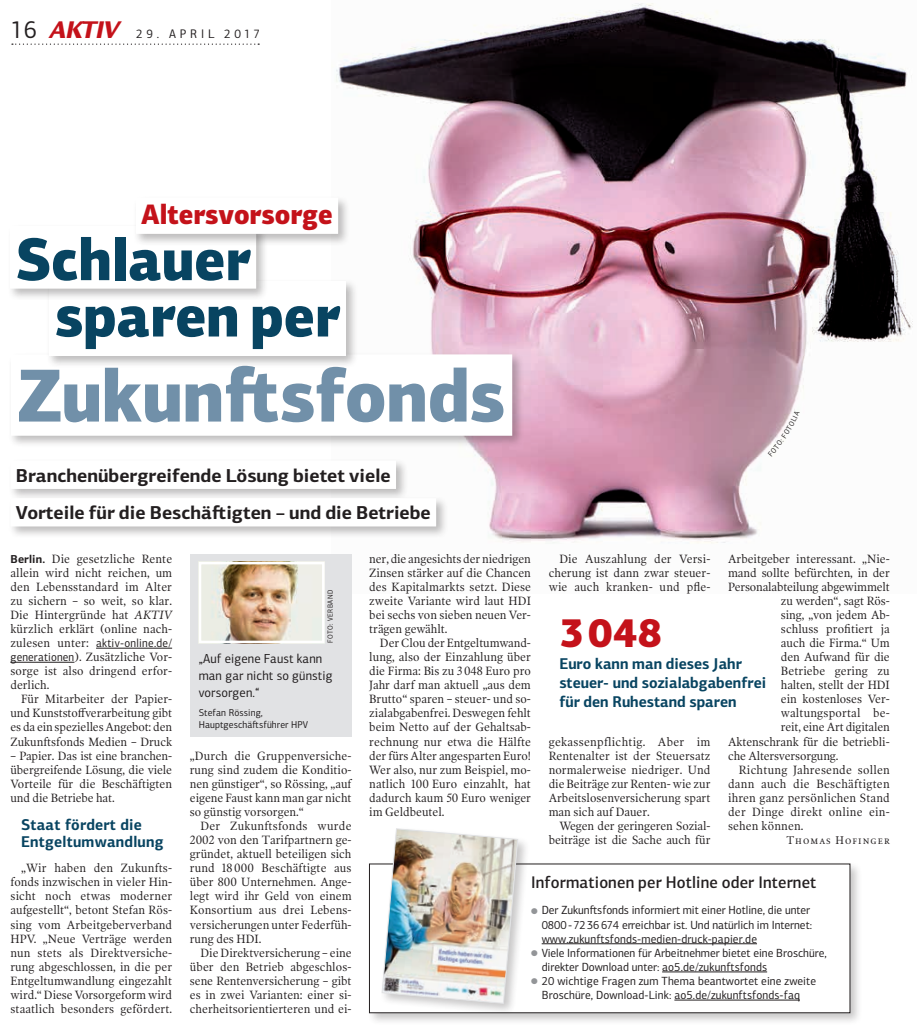
<style>
.page{position:relative;width:917px;height:1027px;background:#fff}
.page>*{position:absolute;margin:0;border:0;box-sizing:border-box;transform-origin:0 0}
.t1{font:900 75px "PF Centro Sans Pro";color:#7190a9;scale:.9 1}
.t2{font:900 60px "PF Centro Sans Pro";color:#084461;scale:.9 1}
.t3{font:900 41.25px "PF Centro Sans Pro";color:#c4121a;scale:.95 1}
.t4{font:900 28.12px "PF Centro Sans Pro";color:#c4121a;scale:.9 1}
.t5{font:700 18.75px/37.5px "PF Centro Sans Pro";color:#231f20}
.t6{font:500 16.88px "PF Centro Sans Pro";letter-spacing:.01em;color:#231f20;scale:.95 1}
.t7{font:700 15.62px/18.8px "PF Centro Sans Pro";color:#084461;scale:.95 1}
.t8{font:13.12px/16.9px "PF Centro Sans Pro";letter-spacing:.01em;color:#231f20;scale:.95 1}
.t9{font:12.5px "PF Centro Sans Pro";letter-spacing:.31em;color:#231f20;scale:.95 1}
.t10{font:12.12px/14.1px "Poynter OS Text One";color:#231f20;text-align:justify;scale:.93 1}
.t11{font:12.12px "Poynter OS Text One";letter-spacing:.025em;color:#231f20;scale:.93 1}
.t12{font:12.12px "Poynter OS Text One";letter-spacing:.02em;color:#231f20;scale:.93 1}
.t13{font:11.88px/14px "PF Centro Sans Pro";color:#231f20;scale:.95 1}
.t14{font:11.88px "PF Centro Sans Pro";letter-spacing:.025em;color:#231f20;scale:.93 1}
.t15{font:11.25px "Poynter OS Text One";letter-spacing:.1em;color:#231f20;scale:.93 1}
.t16{font:10px/11.9px "PF Centro Sans Pro";letter-spacing:.01em;color:#231f20;scale:.95 1}
.t17{font:7.5px "PF Centro Sans Pro";letter-spacing:.06em;color:#231f20;scale:.9 1}
.s1{font-size:25px}
.s2{font-family:"Legacy Sans ITC Std";font-weight:900;font-style:italic;font-size:26.25px;color:#c4121a}
.s3{font-family:"PF Centro Sans Pro";font-weight:700;font-size:11.5px}
.s4{font-style:italic}
.s5{font-family:"Poynter OS Text One";font-size:12.12px}
.s6{font-family:"PF Centro Sans Pro";font-size:11.88px}
.s7{color:#939598}
</style>
<div class="page">
<img style="left:336px;top:3px;width:577px;height:590px">
<svg style="left:12px;top:44px;width:247px;height:1px"></svg>
<hr style="left:96px;top:647px;width:76px;height:1px;background:#231f20">
<hr style="left:10px;top:661px;width:64px;height:1px;background:#231f20">
<div style="left:8px;top:457px;width:441px;height:81px;background:#231f20;opacity:.3"></div>
<div style="left:10px;top:460px;width:386px;height:28px;background:#fff"></div>
<div style="left:10px;top:498px;width:426px;height:28px;background:#fff"></div>
<div style="left:8px;top:351px;width:517px;height:97px;background:#231f20;opacity:.3"></div>
<div style="left:11px;top:354px;width:501px;height:81px;background:#fff"></div>
<div style="left:190px;top:553px;width:161px;height:183px;background:#e1e2e4"></div>
<img style="left:202px;top:564px;width:119px;height:76px">
<div style="left:199px;top:561px;width:125px;height:82px;border:2px solid #fff"></div>
<div style="left:367px;top:860px;width:495px;height:165px;background:#231f20;opacity:.25"></div>
<div style="left:369px;top:863px;width:480px;height:149px;background:#fff"></div>
<hr style="left:541px;top:943px;width:216px;height:1px;background:#231f20">
<hr style="left:662px;top:971px;width:105px;height:1px;background:#231f20">
<hr style="left:674px;top:999px;width:125px;height:1px;background:#231f20">
<div style="left:380px;top:826px;width:150px;height:189px;background:#231f20;opacity:.25"></div>
<img style="left:381px;top:828px;width:137px;height:175px">
<div style="left:46px;top:278px;width:312px;height:91px;background:#231f20;opacity:.3"></div>
<div style="left:49px;top:281px;width:297px;height:75px;background:#fff"></div>
<div style="left:7px;top:223px;width:262px;height:78px;background:#231f20;opacity:.3"></div>
<div style="left:10px;top:226px;width:246px;height:62px;background:#fff"></div>
<div style="left:133px;top:195px;width:218px;height:51px;background:#231f20;opacity:.3"></div>
<div style="left:136px;top:197px;width:202px;height:37px;background:#fff"></div>
<svg style="left:767px;top:410px;width:32px;height:46px"></svg>
<p class="t9" style="left:10px;top:26px;width:264px"><span class="s1">16</span> <span class="s2">AKTIV</span> 29. APRIL 2017</p>
<h3 class="t4" style="left:141px;top:196px;width:214px">Altersvorsorge</h3>
<h2 class="t2" style="left:15px;top:220px;width:262px">Schlauer</h2>
<h2 class="t2" style="left:55px;top:276px;width:318px">sparen per</h2>
<h1 class="t1" style="left:18px;top:346px;width:542px">Zukunftsfonds</h1>
<h3 class="t5" style="left:16px;top:456px;width:416px">Branchenübergreifende Lösung bietet viele<br>Vorteile für die Beschäftigten – und die Betriebe</h3>
<p class="t10" style="left:10px;top:551px;width:175px"><span class="s3">Berlin.</span> Die gesetzliche Rente allein wird nicht reichen, um den Lebensstandard im Alter zu sichern – so weit, so klar.<br>Die Hintergründe hat <span class="s4">AKTIV </span>kürzlich erklärt (online nach-</p>
<p class="t14" style="left:10px;top:635px;width:175px"><span class="s5">zulesen unter:</span> aktiv-online.de/</p>
<p class="t10" style="left:10px;top:649px;width:175px"><span class="s6">generationen</span>). Zusätzliche Vor&shy;sorge ist also dringend erfor&shy;derlich.</p>
<p class="t10" style="left:10px;top:691px;width:175px;text-indent:11px">Für Mitarbeiter der Papier&shy;und Kunststoffverarbeitung gibt es da ein spezielles Angebot: den Zukunftsfonds Medien – Druck</p>
<p class="t10" style="left:10px;top:748px;width:175px">– Papier. Das ist eine branchen&shy;übergreifende Lösung, die viele Vorteile für die Beschäftigten und die Betriebe hat.</p>
<p class="t7" style="left:21px;top:815px;width:151px;line-height:17.5px">Staat fördert die<br>Entgeltumwandlung</p>
<p class="t10" style="left:10px;top:860px;width:175px;text-indent:11px">„Wir haben den Zukunfts&shy;fonds inzwischen in vieler Hin&shy;sicht noch etwas moderner aufgestellt“, betont Stefan Rös&shy;sing vom Arbeitgeberverband HPV. „Neue Verträge werden nun stets als Direktversiche&shy;rung abgeschlossen, in die per Entgeltumwandlung eingezahlt wird.“ Diese Vorsorgeform wird staatlich besonders gefördert.</p>
<p class="t17" style="left:325px;top:643px;width:60px;rotate:-90deg">FOTO: VERBAND</p>
<p class="t8" style="left:199px;top:649px;width:142px">„Auf eigene Faust kann man gar nicht so günstig vorsorgen.“</p>
<p class="t16" style="left:199px;top:706px;width:117px">Stefan Rössing,<br>Hauptgeschäftsführer HPV</p>
<p class="t10" style="left:190px;top:748px;width:176px">„Durch die Gruppenversiche&shy;rung sind zudem die Konditio&shy;nen günstiger“, so Rössing, „auf eigene Faust kann man gar nicht so günstig vorsorgen.“</p>
<p class="t10" style="left:190px;top:818px;width:175px;text-indent:11px">Der Zukunftsfonds wurde 2002 von den Tarifpartnern ge&shy;gründet, aktuell beteiligen sich rund 18 000 Beschäftigte aus über 800 Unternehmen. Ange&shy;legt wird ihr Geld von einem Konsortium aus drei Lebens&shy;versicherungen unter Federfüh&shy;rung des HDI.</p>
<p class="t10" style="left:190px;top:945px;width:175px;text-indent:11px">Die Direktversicherung – eine über den Betrieb abgeschlos&shy;sene Rentenversicherung – gibt es in zwei Varianten: einer si&shy;cherheitsorientierteren und ei-</p>
<p class="t10" style="left:369px;top:551px;width:175px">ner, die angesichts der niedrigen Zinsen stärker auf die Chancen des Kapitalmarkts setzt. Diese zweite Variante wird laut HDI bei sechs von sieben neuen Ver&shy;trägen gewählt.</p>
<p class="t10" style="left:369px;top:635px;width:175px;text-indent:11px">Der Clou der Entgeltumwand&shy;lung, also der Einzahlung über die Firma: Bis zu 3048 Euro pro Jahr darf man aktuell „aus dem Brutto“ sparen – steuer- und so&shy;zialabgabenfrei. Deswegen fehlt beim Netto auf der Gehaltsab&shy;rechnung nur etwa die Hälfte der fürs Alter angesparten Euro!<br>Wer also, nur zum Beispiel, mo&shy;natlich 100 Euro einzahlt, hat dadurch kaum 50 Euro weniger im Geldbeutel.</p>
<p class="t10" style="left:728px;top:551px;width:175px">Arbeitgeber interessant. „Nie-</p>
<p class="t10" style="left:728px;top:565px;width:175px">mand sollte befürchten, in der</p>
<p class="t10" style="left:728px;top:579px;width:175px">Personalabteilung abgewimmelt</p>
<p class="t10" style="left:780px;top:593px;width:118px">zu werden“, sagt Rös-</p>
<p class="t10" style="left:780px;top:607px;width:118px">sing, „von jedem Ab-</p>
<p class="t10" style="left:780px;top:621px;width:119px">schluss profitiert ja</p>
<p class="t10" style="left:780px;top:635px;width:118px">auch die Firma.“ Um</p>
<p class="t10" style="left:780px;top:649px;width:118px">den Aufwand für die</p>
<p class="t10" style="left:780px;top:663px;width:118px">Betriebe gering zu</p>
<p class="t10" style="left:780px;top:677px;width:118px">halten, stellt der HDI</p>
<p class="t10" style="left:780px;top:691px;width:118px">ein kostenloses Ver-</p>
<p class="t12" style="left:780px;top:705px;width:118px">waltungsportal be-</p>
<p class="t10" style="left:780px;top:719px;width:118px">reit, eine Art digitalen</p>
<p class="t10" style="left:728px;top:734px;width:175px">Aktenschrank für die betriebli-</p>
<p class="t10" style="left:728px;top:748px;width:120px">che Altersversorgung.</p>
<p class="t11" style="left:738px;top:761px;width:164px">Richtung Jahresende sollen</p>
<p class="t11" style="left:728px;top:775px;width:175px">dann auch die Beschäftigten</p>
<p class="t10" style="left:728px;top:790px;width:175px">ihren ganz persönlichen Stand</p>
<p class="t10" style="left:728px;top:804px;width:174px">der Dinge direkt online ein-</p>
<p class="t10" style="left:728px;top:818px;width:82px">sehen können.</p>
<p class="t15" style="left:786px;top:832px;width:113px">Thomas Hofinger</p>
<p class="t10" style="left:548px;top:551px;width:175px;text-indent:11px">Die Auszahlung der Versi&shy;cherung ist dann zwar steuer&shy;wie auch kranken- und pfle-</p>
<h3 class="t3" style="left:559px;top:605px;width:109px">3048</h3>
<p class="t7" style="left:559px;top:653px;width:219px">Euro kann man dieses Jahr steuer- und sozialabgabenfrei für den Ruhestand sparen</p>
<p class="t10" style="left:548px;top:734px;width:175px">gekassenpflichtig. Aber im Rentenalter ist der Steuersatz normalerweise niedriger. Und die Beiträge zur Renten- wie zur Arbeitslosenversicherung spart man sich auf Dauer.</p>
<p class="t10" style="left:548px;top:818px;width:175px;text-align:right">Wegen der geringeren Sozial&shy;beiträge ist die Sache auch für</p>
<h3 class="t6" style="left:531px;top:871px;width:302px">Informationen per Hotline oder Internet</h3>
<p class="t13" style="left:541px;top:903px;width:286px;text-indent:-11px"><span class="s7">●</span> Der Zukunftsfonds informiert mit einer Hotline, die unter<br>0800-7236674 erreichbar ist. Und natürlich im Internet: www.zukunftsfonds-medien-druck-papier.de</p>
<p class="t13" style="left:541px;top:945px;width:301px;text-indent:-11px"><span class="s7">●</span> Viele Informationen für Arbeitnehmer bietet eine Broschüre, direkter Download unter: ao5.de/zukunftsfonds</p>
<p class="t13" style="left:531px;top:973px;width:301px;text-align:center"><span class="s7">●</span> 20 wichtige Fragen zum Thema beantwortet eine zweite<br>Broschüre, Download-Link: ao5.de/zukunftsfonds-faq</p>
</div>
